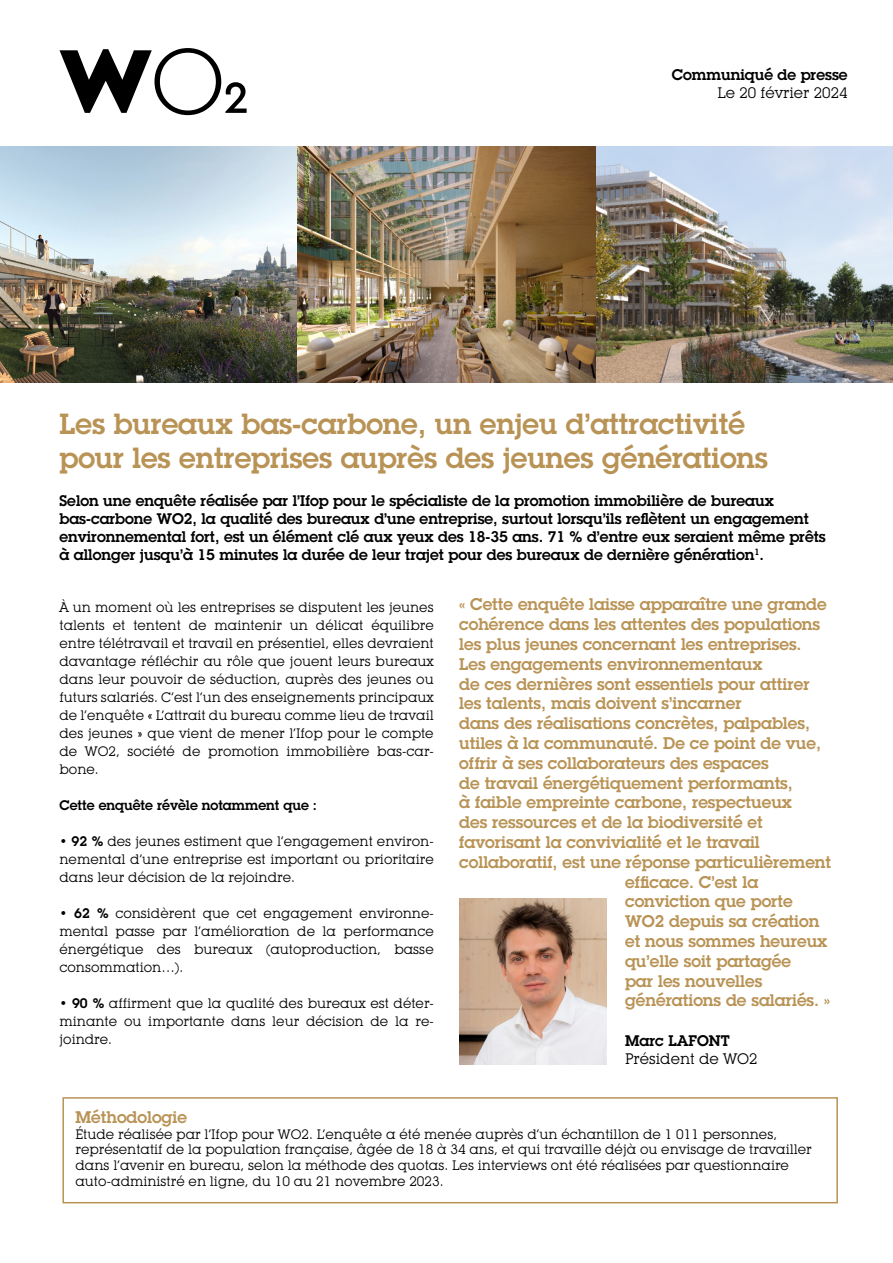
<style>
.page{position:relative;width:893px;height:1263px;background:#fff}
.page>*{position:absolute;margin:0;border:0;box-sizing:border-box;transform-origin:0 0}
.t1{font:600 28.5px/34.2px "Lubalin Graph Std";color:#b99355}
.t2{font:600 16.5px "Lubalin Graph Std";color:#b99355}
.t3{font:600 15px/18px "Lubalin Graph Std";color:#000}
.t4{font:15px "Lubalin Graph IT Cby BT";color:#000}
.t5{font:13.5px/18px "Lubalin Graph IT Cby BT";color:#000;text-align:justify}
.t6{font:600 13.5px "Lubalin Graph Std";color:#000}
.s1{font-family:"Lubalin Graph Std";font-weight:600}
</style>
<div class="page">
<img style="left:0;top:147px;width:893px;height:235px">
<div style="left:62px;top:1097px;width:776px;height:106px;border:2px solid #b99355"></div>
<img style="left:459px;top:898px;width:148px;height:166px">
<svg style="left:60px;top:48px;width:187px;height:67px"></svg>
<p class="t3" style="left:672px;top:65px;width:177px">Communiqué de presse</p>
<p class="t4" style="left:717px;top:83px;width:132px">Le 20 février 2024</p>
<h1 class="t1" style="left:60px;top:406px;width:710px">Les bureaux bas-carbone, un enjeu d’attractivité pour les entreprises auprès des jeunes générations</h1>
<p class="t3" style="left:60px;top:492px;width:768px">Selon une enquête réalisée par l’Ifop pour le spécialiste de la promotion immobilière de bureaux bas-carbone WO2, la qualité des bureaux d’une entreprise, surtout lorsqu’ils reflètent un engagement environnemental fort, est un élément clé aux yeux des 18-35 ans. 71 % d’entre eux seraient même prêts à allonger jusqu’à 15 minutes la durée de leur trajet pour des bureaux de dernière génération<sup>1</sup>.</p>
<p class="t5" style="left:60px;top:598px;width:376px">À un moment où les entreprises se disputent les jeunes talents et tentent de maintenir un délicat équilibre entre télétravail et travail en présentiel, elles devraient davantage réfléchir au rôle que jouent leurs bureaux dans leur pouvoir de séduction, auprès des jeunes ou futurs salariés. C’est l’un des enseignements principaux de l’enquête « L’attrait du bureau comme lieu de travail des jeunes » que vient de mener l’Ifop pour le compte de WO2, société de promotion immobilière bas-car&shy;bone.</p>
<p class="t6" style="left:60px;top:796px;width:259px">Cette enquête révèle notamment que :</p>
<p class="t5" style="left:60px;top:832px;width:376px">• <span class="s1">92 %</span> des jeunes estiment que l’engagement environ&shy;nemental d’une entreprise est important ou prioritaire dans leur décision de la rejoindre.</p>
<p class="t5" style="left:60px;top:904px;width:376px">• <span class="s1">62 %</span> considèrent que cet engagement environne&shy;mental passe par l’amélioration de la performance énergétique des bureaux (autoproduction, basse consommation…).</p>
<p class="t5" style="left:60px;top:994px;width:376px">• <span class="s1">90 %</span> affirment que la qualité des bureaux est déter&shy;minante ou importante dans leur décision de la re&shy;joindre.</p>
<p class="t2" style="left:459px;top:594px;width:369px">« Cette enquête laisse apparaître une grande</p>
<p class="t2" style="left:459px;top:613px;width:362px">cohérence dans les attentes des populations</p>
<p class="t2" style="left:459px;top:633px;width:344px">les plus jeunes concernant les entreprises.</p>
<p class="t2" style="left:459px;top:653px;width:305px">Les engagements environnementaux</p>
<p class="t2" style="left:459px;top:673px;width:352px">de ces dernières sont essentiels pour attirer</p>
<p class="t2" style="left:459px;top:693px;width:284px">les talents, mais doivent s’incarner</p>
<p class="t2" style="left:459px;top:712px;width:352px">dans des réalisations concrètes, palpables,</p>
<p class="t2" style="left:459px;top:732px;width:363px">utiles à la communauté. De ce point de vue,</p>
<p class="t2" style="left:459px;top:752px;width:311px">offrir à ses collaborateurs des espaces</p>
<p class="t2" style="left:459px;top:772px;width:335px">de travail énergétiquement performants,</p>
<p class="t2" style="left:459px;top:792px;width:334px">à faible empreinte carbone, respectueux</p>
<p class="t2" style="left:459px;top:811px;width:305px">des ressources et de la biodiversité et</p>
<p class="t2" style="left:459px;top:831px;width:302px">favorisant la convivialité et le travail</p>
<p class="t2" style="left:459px;top:851px;width:373px">collaboratif, est une réponse particulièrement</p>
<p class="t2" style="left:625px;top:871px;width:135px">efficace. C’est la</p>
<p class="t2" style="left:625px;top:891px;width:169px">conviction que porte</p>
<p class="t2" style="left:625px;top:910px;width:196px">WO2 depuis sa création</p>
<p class="t2" style="left:625px;top:930px;width:204px">et nous sommes heureux</p>
<p class="t2" style="left:625px;top:950px;width:167px">qu’elle soit partagée</p>
<p class="t2" style="left:625px;top:970px;width:139px">par les nouvelles</p>
<p class="t2" style="left:625px;top:990px;width:206px">générations de salariés. »</p>
<p class="t3" style="left:625px;top:1031px;width:106px">Marc LAFONT</p>
<p class="t4" style="left:625px;top:1049px;width:134px">Président de WO2</p>
<p class="t2" style="left:75px;top:1106px;width:113px">Méthodologie</p>
<p class="t5" style="left:75px;top:1126px;width:738px;line-height:15.8px;text-align:left">Étude réalisée par l’Ifop pour WO2. L’enquête a été menée auprès d’un échantillon de 1 011 personnes, représentatif de la population française, âgée de 18 à 34 ans, et qui travaille déjà ou envisage de travailler dans l’avenir en bureau, selon la méthode des quotas. Les interviews ont été réalisées par questionnaire auto-administré en ligne, du 10 au 21 novembre 2023.</p>
</div>
